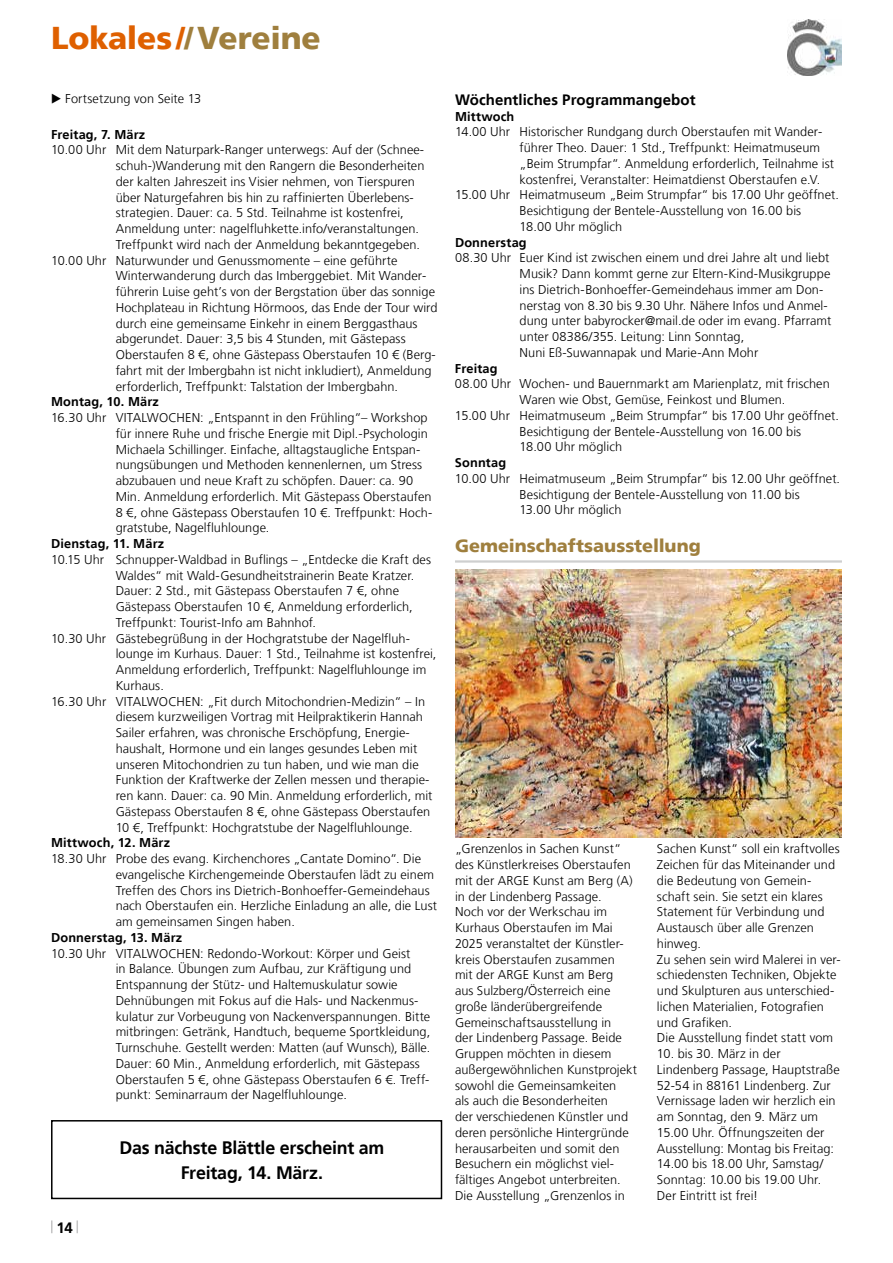
<style>
.page{position:relative;width:893px;height:1263px;background:#fff}
.page>*{position:absolute;margin:0;border:0;box-sizing:border-box;transform-origin:0 0}
.t1{font:900 31.5px "Frutiger LT";letter-spacing:-.005em;color:#df6000}
.t2{font:700 18px/25.5px "Frutiger LT";letter-spacing:-.015em;color:#000;text-align:center}
.t3{font:900 18px "Frutiger LT";color:#9f7f3e}
.t4{font:700 15px "Frutiger LT";letter-spacing:.005em;color:#000}
.t5{font:300 12.75px/15.8px "Frutiger LT";letter-spacing:.005em;color:#000}
.t6{font:700 12.75px "Frutiger LT";letter-spacing:.01em;color:#000}
.s1{color:#9f7f3e}
</style>
<div class="page">
<svg style="left:51px;top:1220px;width:2px;height:13px"></svg>
<svg style="left:77px;top:1220px;width:1px;height:13px"></svg>
<img style="left:788px;top:20px;width:54px;height:55px">
<div style="left:51px;top:1120px;width:391px;height:79px;border:2px solid #000"></div>
<hr style="left:455px;top:560px;width:387px;height:3px;background:#cecfcf">
<img style="left:455px;top:570px;width:387px;height:268px">
<h1 class="t1" style="left:51px;top:19px;width:271px">Lokales/<span class="s1">/Vereine</span></h1>
<p class="t5" style="left:51px;top:91px;width:152px">▶ Fortsetzung von Seite 13</p>
<p class="t6" style="left:51px;top:127px;width:96px">Freitag, 7. März</p>
<p class="t5" style="left:51px;top:142px;width:375px">10.00 Uhr Mit dem Naturpark-Ranger unterwegs: Auf der (Schnee-</p>
<p class="t5" style="left:116px;top:158px;width:310px">schuh-)Wanderung mit den Rangern die Besonderheiten</p>
<p class="t5" style="left:116px;top:174px;width:301px">der kalten Jahreszeit ins Visier nehmen, von Tierspuren</p>
<p class="t5" style="left:116px;top:190px;width:300px">über Naturgefahren bis hin zu raffinierten Überlebens-</p>
<p class="t5" style="left:116px;top:205px;width:290px">strategien. Dauer: ca. 5 Std. Teilnahme ist kostenfrei,</p>
<p class="t5" style="left:116px;top:221px;width:305px">Anmeldung unter: nagelfluhkette.info/veranstaltungen.</p>
<p class="t5" style="left:116px;top:237px;width:306px">Treffpunkt wird nach der Anmeldung bekanntgegeben.</p>
<p class="t5" style="left:51px;top:253px;width:348px">10.00 Uhr Naturwunder und Genussmomente – eine geführte</p>
<p class="t5" style="left:116px;top:268px;width:312px">Winterwanderung durch das Imberggebiet. Mit Wander-</p>
<p class="t5" style="left:116px;top:284px;width:321px">führerin Luise geht’s von der Bergstation über das sonnige</p>
<p class="t5" style="left:116px;top:300px;width:323px">Hochplateau in Richtung Hörmoos, das Ende der Tour wird</p>
<p class="t5" style="left:116px;top:316px;width:303px">durch eine gemeinsame Einkehr in einem Berggasthaus</p>
<p class="t5" style="left:116px;top:331px;width:292px">abgerundet. Dauer: 3,5 bis 4 Stunden, mit Gästepass</p>
<p class="t5" style="left:116px;top:347px;width:321px">Oberstaufen 8 €, ohne Gästepass Oberstaufen 10 € (Berg-</p>
<p class="t5" style="left:116px;top:363px;width:317px">fahrt mit der Imbergbahn ist nicht inkludiert), Anmeldung</p>
<p class="t5" style="left:116px;top:379px;width:284px">erforderlich, Treffpunkt: Talstation der Imbergbahn.</p>
<p class="t6" style="left:51px;top:394px;width:109px">Montag, 10. März</p>
<p class="t5" style="left:116px;top:410px;width:318px;text-indent:-65px">16.30 Uhr VITALWOCHEN: „Entspannt in den Frühling“– Workshop für innere Ruhe und frische Energie mit Dipl.-Psychologin Michaela Schillinger. Einfache, alltagstaugliche Entspan&shy;nungsübungen und Methoden kennenlernen, um Stress abzubauen und neue Kraft zu schöpfen. Dauer: ca. 90<br>Min. Anmeldung erforderlich. Mit Gästepass Oberstaufen 8 €, ohne Gästepass Oberstaufen 10 €. Treffpunkt: Hoch&shy;gratstube, Nagelfluhlounge.</p>
<p class="t6" style="left:51px;top:536px;width:115px">Dienstag, 11. März</p>
<p class="t5" style="left:51px;top:552px;width:381px">10.15 Uhr Schnupper-Waldbad in Buflings – „Entdecke die Kraft des</p>
<p class="t5" style="left:116px;top:567px;width:300px">Waldes“ mit Wald-Gesundheitstrainerin Beate Kratzer.</p>
<p class="t5" style="left:116px;top:583px;width:285px">Dauer: 2 Std., mit Gästepass Oberstaufen 7 €, ohne</p>
<p class="t5" style="left:116px;top:599px;width:299px">Gästepass Oberstaufen 10 €, Anmeldung erforderlich,</p>
<p class="t5" style="left:116px;top:615px;width:202px">Treffpunkt: Tourist-Info am Bahnhof.</p>
<p class="t5" style="left:51px;top:630px;width:360px">10.30 Uhr Gästebegrüßung in der Hochgratstube der Nagelfluh-</p>
<p class="t5" style="left:116px;top:646px;width:322px">lounge im Kurhaus. Dauer: 1 Std., Teilnahme ist kostenfrei,</p>
<p class="t5" style="left:116px;top:662px;width:312px">Anmeldung erforderlich, Treffpunkt: Nagelfluhlounge im</p>
<p class="t5" style="left:116px;top:678px;width:50px">Kurhaus.</p>
<p class="t5" style="left:51px;top:693px;width:376px">16.30 Uhr VITALWOCHEN: „Fit durch Mitochondrien-Medizin“ – In</p>
<p class="t5" style="left:116px;top:709px;width:309px">diesem kurzweiligen Vortrag mit Heilpraktikerin Hannah</p>
<p class="t5" style="left:116px;top:725px;width:296px">Sailer erfahren, was chronische Erschöpfung, Energie-</p>
<p class="t5" style="left:116px;top:741px;width:303px">haushalt, Hormone und ein langes gesundes Leben mit</p>
<p class="t5" style="left:116px;top:756px;width:305px">unseren Mitochondrien zu tun haben, und wie man die</p>
<p class="t5" style="left:116px;top:772px;width:315px">Funktion der Kraftwerke der Zellen messen und therapie-</p>
<p class="t5" style="left:116px;top:788px;width:318px">ren kann. Dauer: ca. 90 Min. Anmeldung erforderlich, mit</p>
<p class="t5" style="left:116px;top:804px;width:316px">Gästepass Oberstaufen 8 €, ohne Gästepass Oberstaufen</p>
<p class="t5" style="left:116px;top:819px;width:298px">10 €, Treffpunkt: Hochgratstube der Nagelfluhlounge.</p>
<p class="t6" style="left:51px;top:835px;width:121px">Mittwoch, 12. März</p>
<p class="t5" style="left:116px;top:851px;width:323px;text-indent:-65px">18.30 Uhr Probe des evang. Kirchenchores „Cantate Domino“. Die evangelische Kirchengemeinde Oberstaufen lädt zu einem Treffen des Chors ins Dietrich-Bonhoeffer-Gemeindehaus nach Oberstaufen ein. Herzliche Einladung an alle, die Lust am gemeinsamen Singen haben.</p>
<p class="t6" style="left:51px;top:930px;width:133px">Donnerstag, 13. März</p>
<p class="t5" style="left:116px;top:945px;width:316px;text-indent:-65px">10.30 Uhr VITALWOCHEN: Redondo-Workout: Körper und Geist<br>in Balance. Übungen zum Aufbau, zur Kräftigung und Entspannung der Stütz- und Haltemuskulatur sowie Dehnübungen mit Fokus auf die Hals- und Nackenmus&shy;kulatur zur Vorbeugung von Nackenverspannungen. Bitte mitbringen: Getränk, Handtuch, bequeme Sportkleidung, Turnschuhe. Gestellt werden: Matten (auf Wunsch), Bälle.<br>Dauer: 60 Min., Anmeldung erforderlich, mit Gästepass Oberstaufen 5 €, ohne Gästepass Oberstaufen 6 €. Treff&shy;punkt: Seminarraum der Nagelfluhlounge.</p>
<p class="t4" style="left:56px;top:1218px;width:18px">14</p>
<h2 class="t2" style="left:119px;top:1134px;width:266px">Das nächste Blättle erscheint am<br>Freitag, 14. März.</h2>
<p class="t4" style="left:455px;top:91px;width:242px">Wöchentliches Programmangebot</p>
<p class="t6" style="left:455px;top:109px;width:61px">Mittwoch</p>
<p class="t5" style="left:455px;top:124px;width:369px">14.00 Uhr Historischer Rundgang durch Oberstaufen mit Wander-</p>
<p class="t5" style="left:520px;top:140px;width:302px">führer Theo. Dauer: 1 Std., Treffpunkt: Heimatmuseum</p>
<p class="t5" style="left:520px;top:156px;width:316px">„Beim Strumpfar“. Anmeldung erforderlich, Teilnahme ist</p>
<p class="t5" style="left:520px;top:171px;width:302px">kostenfrei, Veranstalter: Heimatdienst Oberstaufen e.V.</p>
<p class="t5" style="left:455px;top:187px;width:386px">15.00 Uhr Heimatmuseum „Beim Strumpfar“ bis 17.00 Uhr geöffnet.</p>
<p class="t5" style="left:520px;top:203px;width:283px">Besichtigung der Bentele-Ausstellung von 16.00 bis</p>
<p class="t5" style="left:520px;top:219px;width:104px">18.00 Uhr möglich</p>
<p class="t6" style="left:455px;top:235px;width:73px">Donnerstag</p>
<p class="t5" style="left:520px;top:250px;width:313px;text-indent:-65px">08.30 Uhr Euer Kind ist zwischen einem und drei Jahre alt und liebt Musik? Dann kommt gerne zur Eltern-Kind-Musikgruppe ins Dietrich-Bonhoeffer-Gemeindehaus immer am Don&shy;nerstag von 8.30 bis 9.30 Uhr. Nähere Infos und Anmel&shy;dung unter babyrocker@mail.de oder im evang. Pfarramt unter 08386/355. Leitung: Linn Sonntag,<br>Nuni Eß-Suwannapak und Marie-Ann Mohr</p>
<p class="t6" style="left:455px;top:361px;width:44px">Freitag</p>
<p class="t5" style="left:455px;top:376px;width:376px">08.00 Uhr Wochen- und Bauernmarkt am Marienplatz, mit frischen</p>
<p class="t5" style="left:520px;top:392px;width:267px">Waren wie Obst, Gemüse, Feinkost und Blumen.</p>
<p class="t5" style="left:455px;top:408px;width:386px">15.00 Uhr Heimatmuseum „Beim Strumpfar“ bis 17.00 Uhr geöffnet.</p>
<p class="t5" style="left:520px;top:423px;width:283px">Besichtigung der Bentele-Ausstellung von 16.00 bis</p>
<p class="t5" style="left:520px;top:439px;width:104px">18.00 Uhr möglich</p>
<p class="t6" style="left:455px;top:455px;width:53px">Sonntag</p>
<p class="t5" style="left:520px;top:471px;width:322px;text-indent:-65px">10.00 Uhr Heimatmuseum „Beim Strumpfar“ bis 12.00 Uhr geöffnet.<br>Besichtigung der Bentele-Ausstellung von 11.00 bis<br>13.00 Uhr möglich</p>
<h2 class="t3" style="left:455px;top:535px;width:247px">Gemeinschaftsausstellung</h2>
<p class="t5" style="left:455px;top:841px;width:184px">„Grenzenlos in Sachen Kunst“ des Künstlerkreises Oberstaufen mit der ARGE Kunst am Berg (A) in der Lindenberg Passage.<br>Noch vor der Werkschau im<br>Kurhaus Oberstaufen im Mai<br>2025 veranstaltet der Künstler&shy;kreis Oberstaufen zusammen<br>mit der ARGE Kunst am Berg<br>aus Sulzberg/Österreich eine große länderübergreifende<br>Gemeinschaftsausstellung in<br>der Lindenberg Passage. Beide<br>Gruppen möchten in diesem außergewöhnlichen Kunstprojekt sowohl die Gemeinsamkeiten<br>als auch die Besonderheiten<br>der verschiedenen Künstler und deren persönliche Hintergründe herausarbeiten und somit den<br>Besuchern ein möglichst viel&shy;fältiges Angebot unterbreiten.<br>Die Ausstellung „Grenzenlos in</p>
<p class="t5" style="left:657px;top:841px;width:185px">Sachen Kunst“ soll ein kraftvolles<br>Zeichen für das Miteinander und die Bedeutung von Gemein&shy;schaft sein. Sie setzt ein klares<br>Statement für Verbindung und<br>Austausch über alle Grenzen hinweg.<br>Zu sehen sein wird Malerei in ver&shy;schiedensten Techniken, Objekte und Skulpturen aus unterschied&shy;lichen Materialien, Fotografien und Grafiken.<br>Die Ausstellung findet statt vom</p>
<p class="t5" style="left:657px;top:1046px;width:184px">10. bis 30. März in der<br>Lindenberg Passage, Hauptstraße<br>52-54 in 88161 Lindenberg. Zur<br>Vernissage laden wir herzlich ein am Sonntag, den 9. März um<br>15.00 Uhr. Öffnungszeiten der<br>Ausstellung: Montag bis Freitag:<br>14.00 bis 18.00 Uhr, Samstag/<br>Sonntag: 10.00 bis 19.00 Uhr.<br>Der Eintritt ist frei!</p>
</div>
